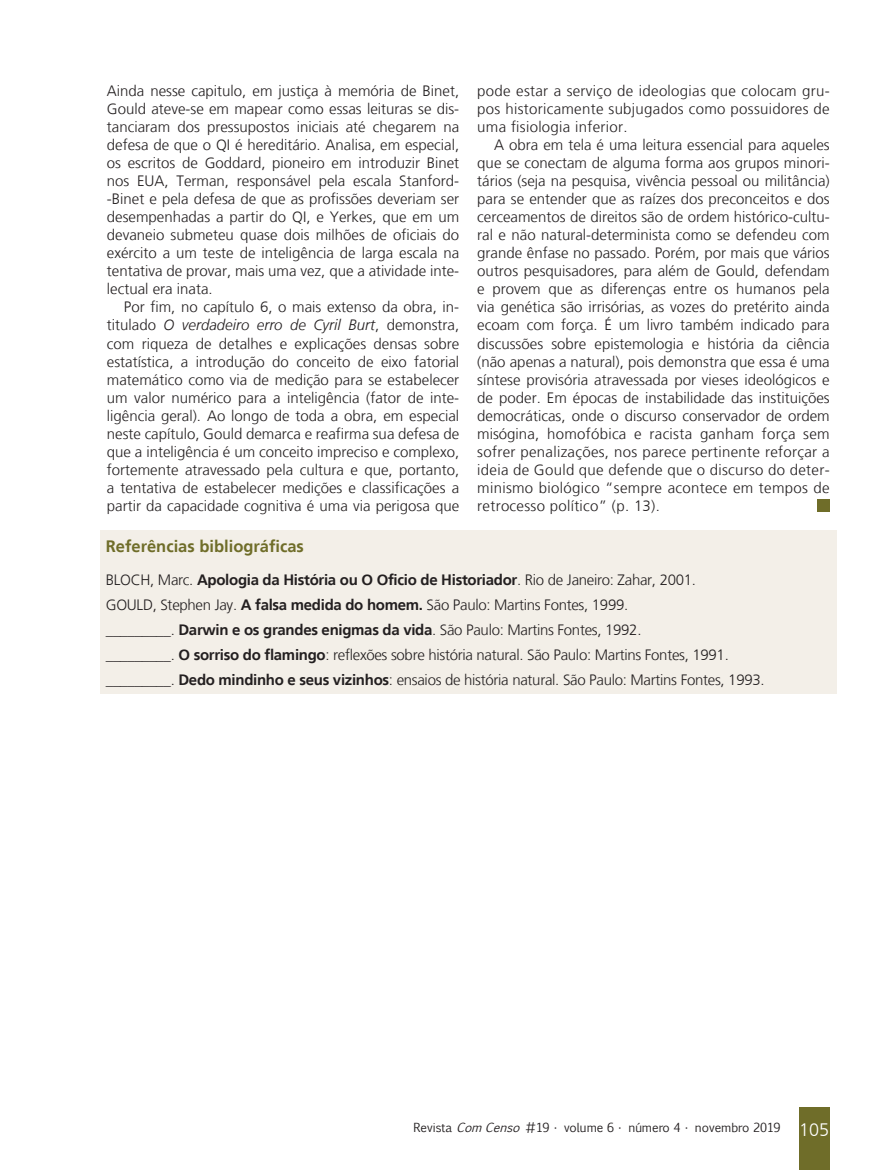
<style>
.page{position:relative;width:893px;height:1170px;background:#fff}
.page>*{position:absolute;margin:0;border:0;box-sizing:border-box;transform-origin:0 0}
.Subtítulo_MOSTARDA_R{font:700 16.5px "Frutiger LT";color:#6f6d29}
.Miolo__10{font:300 15px/18px "Frutiger LT";letter-spacing:.01em;color:#231f20;text-align:justify}
.Referências__10{font:300 15px "Frutiger LT";letter-spacing:-.02em;color:#231f20}
.Referências__10-2{font:700 15px "Frutiger LT";letter-spacing:-.02em;color:#231f20}
.t1{font:12px "Euphemia CAS";color:#231f20}
.s1{font-style:italic}
.s2{font-weight:300}
.s3{font-weight:700}
.s4{font-family:"Frutiger LT";font-weight:300;font-size:18px;color:#fff}
</style>
<div class="page">
<div style="left:799px;top:1107px;width:30px;height:62px;background:#6f6d29"></div>
<div style="left:817px;top:499px;width:13px;height:12px;background:#6f6d29"></div>
<div style="left:100px;top:530px;width:737px;height:163px;background:#f3efe8"></div>
<p class="Miolo__10" style="left:107px;top:82px;width:354px">Ainda nesse capitulo, em justiça à memória de Binet, Gould ateve-se em mapear como essas leituras se dis&shy;tanciaram dos pressupostos iniciais até chegarem na defesa de que o QI é hereditário. Analisa, em especial, os escritos de Goddard, pioneiro em introduzir Binet nos EUA, Terman, responsável pela escala Stanford--Binet e pela defesa de que as profissões deveriam ser desempenhadas a partir do QI, e Yerkes, que em um devaneio submeteu quase dois milhões de oficiais do exército a um teste de inteligência de larga escala na tentativa de provar, mais uma vez, que a atividade inte&shy;lectual era inata.</p>
<p class="Miolo__10" style="left:107px;top:298px;width:354px;text-indent:17px">Por fim, no capítulo 6, o mais extenso da obra, in&shy;titulado <span class="s1">O verdadeiro erro de Cyril Burt</span>, demonstra, com riqueza de detalhes e explicações densas sobre estatística, a introdução do conceito de eixo fatorial matemático como via de medição para se estabelecer um valor numérico para a inteligência (fator de inte&shy;ligência geral). Ao longo de toda a obra, em especial neste capítulo, Gould demarca e reafirma sua defesa de que a inteligência é um conceito impreciso e complexo, fortemente atravessado pela cultura e que, portanto, a tentativa de estabelecer medições e classificações a partir da capacidade cognitiva é uma via perigosa que</p>
<p class="Miolo__10" style="left:477px;top:82px;width:354px">pode estar a serviço de ideologias que colocam gru&shy;pos historicamente subjugados como possuidores de uma fisiologia inferior.</p>
<p class="Miolo__10" style="left:477px;top:136px;width:354px;text-indent:17px">A obra em tela é uma leitura essencial para aqueles que se conectam de alguma forma aos grupos minori&shy;tários (seja na pesquisa, vivência pessoal ou militância) para se entender que as raízes dos preconceitos e dos cerceamentos de direitos são de ordem histórico-cultu&shy;ral e não natural-determinista como se defendeu com grande ênfase no passado. Porém, por mais que vários outros pesquisadores, para além de Gould, defendam e provem que as diferenças entre os humanos pela via genética são irrisórias, as vozes do pretérito ainda ecoam com força. É um livro também indicado para discussões sobre epistemologia e história da ciência (não apenas a natural), pois demonstra que essa é uma síntese provisória atravessada por vieses ideológicos e de poder. Em épocas de instabilidade das instituições democráticas, onde o discurso conservador de ordem misógina, homofóbica e racista ganham força sem sofrer penalizações, nos parece pertinente reforçar a ideia de Gould que defende que o discurso do deter&shy;minismo biológico “sempre acontece em tempos de retrocesso político” (p. 13).</p>
<p class="Subtítulo_MOSTARDA_R" style="left:106px;top:536px;width:200px">Referências bibliográficas</p>
<p class="Referências__10-2" style="left:106px;top:570px;width:592px"><span class="s2">BLOCH, Marc.</span> Apologia da História ou O Oficio de Historiador<span class="s2">. Rio de Janeiro: Zahar, 2001.</span></p>
<p class="Referências__10" style="left:106px;top:596px;width:524px">GOULD, Stephen Jay. <span class="s3">A falsa medida do homem.</span> São Paulo: Martins Fontes, 1999.</p>
<p class="Referências__10" style="left:106px;top:621px;width:537px">_________. <span class="s3">Darwin e os grandes enigmas da vida</span>. São Paulo: Martins Fontes, 1992.</p>
<p class="Referências__10" style="left:106px;top:646px;width:624px">_________. <span class="s3">O sorriso do flamingo</span>: reflexões sobre história natural. São Paulo: Martins Fontes, 1991.</p>
<p class="Referências__10" style="left:106px;top:671px;width:660px">_________. <span class="s3">Dedo mindinho e seus vizinhos</span>: ensaios de história natural. São Paulo: Martins Fontes, 1993.</p>
<p class="t1" style="left:413px;top:1119px;width:417px">Revista <span class="s1">ComCenso</span> #19 • volume 6 • número 4 • novembro 2019 <span class="s4">105</span></p>
</div>
